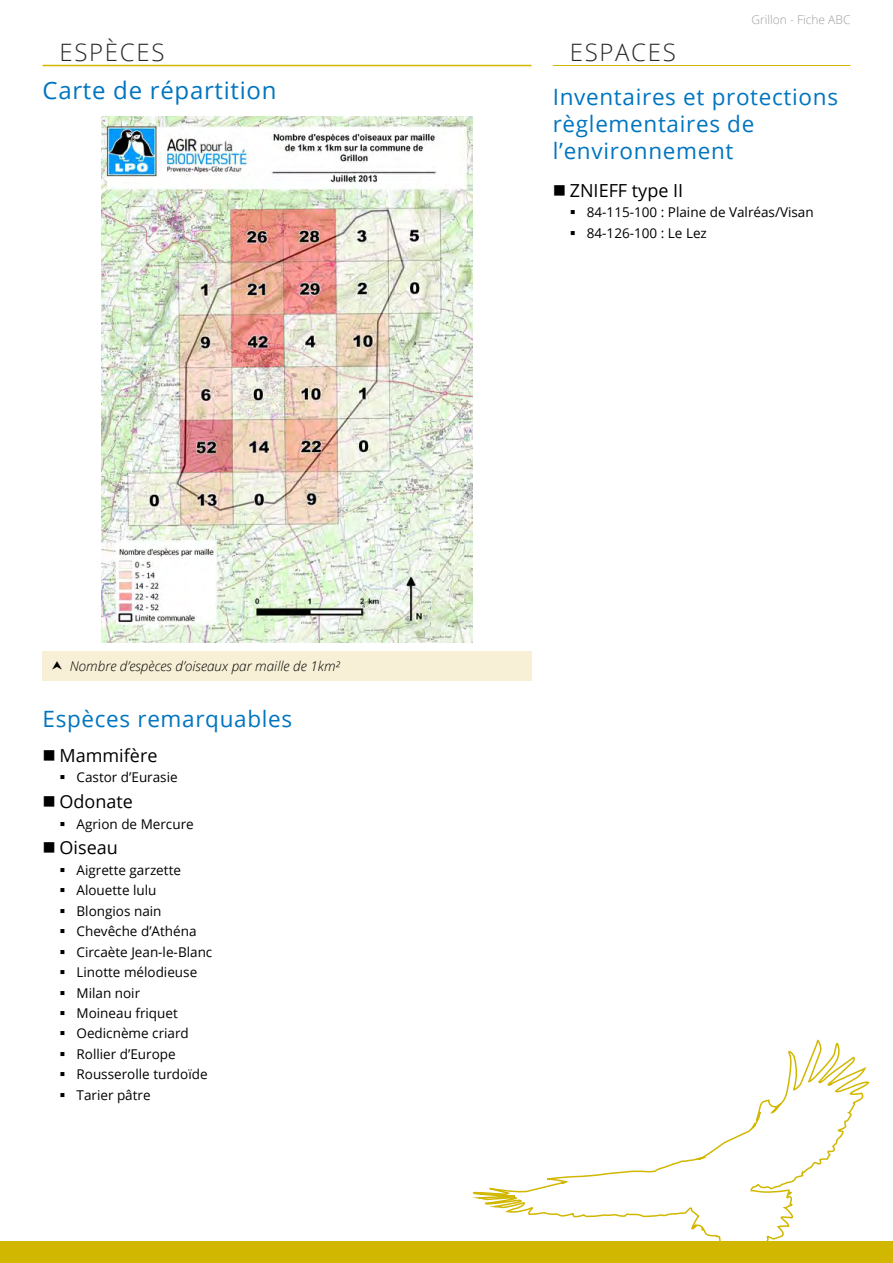
<style>
.page{position:relative;width:893px;height:1263px;background:#fff}
.page>*{position:absolute;margin:0;border:0;box-sizing:border-box;transform-origin:0 0}
.t1{font:24px "Open Sans";letter-spacing:.03em;color:#0075bf}
.t2{font:300 24px "Open Sans";letter-spacing:.07em;color:#282827}
.t3{font:22.5px/27px "Open Sans";letter-spacing:.03em;color:#0075bf}
.t4{font:18px "Open Sans";color:#000}
.t5{font:13.5px/20.4px "Open Sans";color:#000}
.t6{font:italic 300 13.5px "Open Sans";color:#000}
.t7{font:300 12px "Open Sans";color:#9d9d9c}
</style>
<div class="page">
<svg style="left:459px;top:1039px;width:410px;height:203px"></svg>
<svg style="left:765px;top:1103px;width:16px;height:15px"></svg>
<hr style="left:43px;top:65px;width:488px;height:1px;background:#d2b700">
<div style="left:0;top:1242px;width:893px;height:21px;background:#d2b700"></div>
<hr style="left:553px;top:65px;width:297px;height:1px;background:#d2b700">
<div style="left:43px;top:651px;width:488px;height:29px;background:#f7f0d6"></div>
<img style="left:101px;top:117px;width:372px;height:525px">
<h1 class="t2" style="left:60px;top:36px;width:106px">ESPÈCES</h1>
<h1 class="t1" style="left:43px;top:74px;width:235px">Carte de répartition</h1>
<p class="t6" style="left:70px;top:657px;width:271px">Nombre d’espèces d’oiseaux par maille de 1km²</p>
<h2 class="t3" style="left:43px;top:705px;width:251px">Espèces remarquables</h2>
<h3 class="t4" style="left:60px;top:743px;width:99px">Mammifère</h3>
<p class="t5" style="left:77px;top:767px;width:103px">Castor d’Eurasie</p>
<h3 class="t4" style="left:60px;top:789px;width:75px">Odonate</h3>
<p class="t5" style="left:77px;top:813px;width:119px">Agrion de Mercure</p>
<h3 class="t4" style="left:60px;top:835px;width:60px">Oiseau</h3>
<p class="t5" style="left:77px;top:859px;width:137px">Aigrette garzette<br>Alouette lulu<br>Blongios nain<br>Chevêche d’Athéna<br>Circaète Jean-le-Blanc<br>Linotte mélodieuse<br>Milan noir<br>Moineau friquet<br>Oedicnème criard<br>Rollier d’Europe<br>Rousserolle turdoïde<br>Tarier pâtre</p>
<p class="t7" style="left:751px;top:11px;width:101px">Grillon - Fiche ABC</p>
<h1 class="t2" style="left:570px;top:36px;width:108px">ESPACES</h1>
<h2 class="t3" style="left:553px;top:83px;width:287px">Inventaires et protections règlementaires de l’environnement</h2>
<h3 class="t4" style="left:570px;top:178px;width:115px">ZNIEFF type II</h3>
<p class="t5" style="left:587px;top:202px;width:228px">84-115-100 : Plaine de Valréas/Visan<br>84-126-100 : Le Lez</p>
</div>
